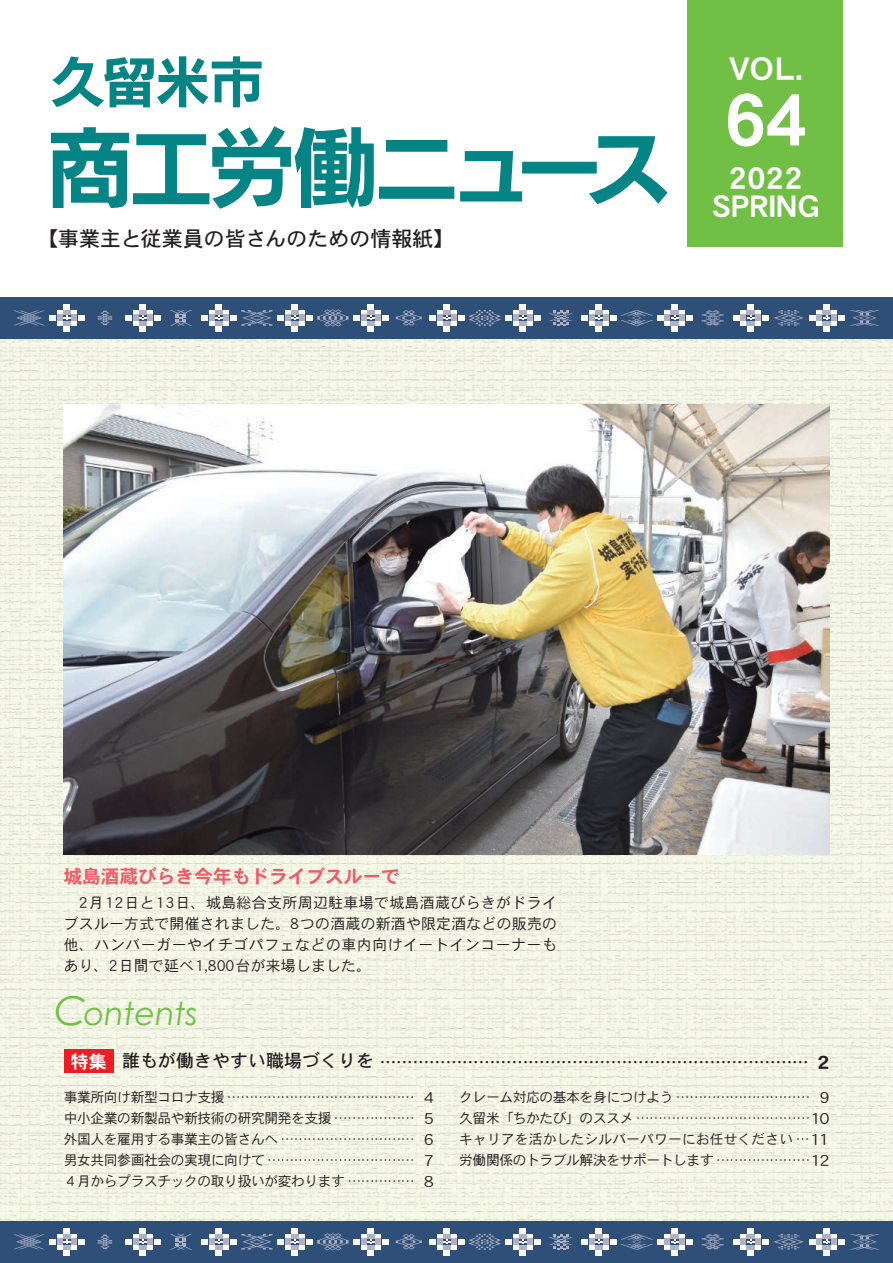
<style>
.page{position:relative;width:893px;height:1263px;background:#fff}
.page>*{position:absolute;margin:0;border:0;box-sizing:border-box;transform-origin:0 0}
.t1{font:72px "DFHS Gothic W7 WINP RKSJ H";color:#fff}
.t2{font:italic 31.8px "Century Gothic";color:#71bf44}
.t3{font:31.5px "DFHS Gothic W7 WINP RKSJ H";color:#fff}
.t4{font:30px "DFHS Gothic W7 WINP RKSJ H";letter-spacing:.055em;color:#fff}
.t5{font:21px "DFHS Gothic W5 WINP RKSJ H";color:#231f20}
.t6{font:18.75px "DFHS Gothic W7 WINP RKSJ H";letter-spacing:-.005em;color:#f05a67}
.t7{font:16.5px "DF Maru Gothic Bd WINP RKSJ H";color:#231f20}
.t8{font:15px/21px "DFHS Gothic W3 WINP RKSJ H";letter-spacing:.03em;color:#231f20;text-align:justify}
.t9{font:13.8px/21px "DFHS Gothic W3 WINP RKSJ H";letter-spacing:-.035em;color:#231f20;text-align:justify}
.t10{font:13.8px "DF Maru Gothic Lt WINP RKSJ H";color:#231f20}
.s1{font-size:39.75px}
.s2{font-family:"DFHS Gothic W7 WINP RKSJ H";font-size:18px;color:#fff}
.s3{font-family:"DFHS Gothic W5 WINP RKSJ H";font-size:18px}
.s4{font-family:"DFHS Gothic W7 WINP RKSJ H";font-size:18.15px}
.s5{font-family:"DFHS Gothic W3 WINP RKSJ H"}
.s6{font-family:"DFHS Gothic W3 WINP RKSJ H";font-size:15.3px}
.s7{font-family:"DF Maru Gothic Lt WINP RKSJ H"}
.s8{font-size:15.3px}
</style>
<div class="page">
<img style="left:0;top:297px;width:893px;height:925px">
<div style="left:0;top:298px;width:893px;height:41px;background:#2d4f78"></div>
<div style="left:49px;top:315px;width:7px;height:6px;background:#fff"></div>
<div style="left:78px;top:315px;width:7px;height:6px;background:#fff"></div>
<div style="left:125px;top:315px;width:7px;height:6px;background:#fff"></div>
<div style="left:154px;top:315px;width:7px;height:6px;background:#fff"></div>
<svg style="left:133px;top:304px;width:20px;height:27px"></svg>
<div style="left:201px;top:315px;width:7px;height:6px;background:#fff"></div>
<div style="left:230px;top:315px;width:7px;height:6px;background:#fff"></div>
<svg style="left:209px;top:304px;width:20px;height:27px"></svg>
<div style="left:277px;top:315px;width:7px;height:6px;background:#fff"></div>
<div style="left:306px;top:315px;width:7px;height:6px;background:#fff"></div>
<div style="left:291px;top:304px;width:7px;height:6px;background:#fff"></div>
<svg style="left:285px;top:310px;width:20px;height:21px"></svg>
<div style="left:353px;top:315px;width:7px;height:6px;background:#fff"></div>
<div style="left:367px;top:304px;width:7px;height:6px;background:#fff"></div>
<svg style="left:361px;top:310px;width:27px;height:21px"></svg>
<div style="left:443px;top:304px;width:7px;height:6px;background:#fff"></div>
<div style="left:519px;top:304px;width:7px;height:6px;background:#fff"></div>
<div style="left:595px;top:304px;width:7px;height:6px;background:#fff"></div>
<div style="left:671px;top:304px;width:7px;height:6px;background:#fff"></div>
<div style="left:747px;top:304px;width:7px;height:6px;background:#fff"></div>
<div style="left:823px;top:304px;width:7px;height:6px;background:#fff"></div>
<svg style="left:13px;top:310px;width:32px;height:15px"></svg>
<svg style="left:98px;top:311px;width:14px;height:14px"></svg>
<svg style="left:170px;top:310px;width:22px;height:16px"></svg>
<svg style="left:241px;top:310px;width:32px;height:16px"></svg>
<svg style="left:57px;top:304px;width:20px;height:27px"></svg>
<svg style="left:317px;top:309px;width:32px;height:18px"></svg>
<svg style="left:396px;top:310px;width:26px;height:15px"></svg>
<svg style="left:549px;top:310px;width:24px;height:16px"></svg>
<svg style="left:581px;top:310px;width:111px;height:21px"></svg>
<svg style="left:702px;top:310px;width:22px;height:15px"></svg>
<svg style="left:733px;top:310px;width:147px;height:21px"></svg>
<svg style="left:429px;top:310px;width:111px;height:21px"></svg>
<div style="left:0;top:1222px;width:893px;height:41px;background:#2d4f78"></div>
<svg style="left:125px;top:1228px;width:36px;height:27px"></svg>
<div style="left:443px;top:1228px;width:7px;height:6px;background:#fff"></div>
<div style="left:519px;top:1228px;width:7px;height:6px;background:#fff"></div>
<div style="left:595px;top:1228px;width:7px;height:6px;background:#fff"></div>
<div style="left:671px;top:1228px;width:7px;height:6px;background:#fff"></div>
<div style="left:747px;top:1228px;width:7px;height:6px;background:#fff"></div>
<div style="left:823px;top:1228px;width:7px;height:6px;background:#fff"></div>
<svg style="left:98px;top:1234px;width:14px;height:15px"></svg>
<svg style="left:170px;top:1234px;width:22px;height:16px"></svg>
<svg style="left:13px;top:1228px;width:72px;height:27px"></svg>
<svg style="left:201px;top:1228px;width:187px;height:27px"></svg>
<svg style="left:396px;top:1234px;width:26px;height:15px"></svg>
<svg style="left:549px;top:1234px;width:24px;height:15px"></svg>
<svg style="left:581px;top:1234px;width:111px;height:21px"></svg>
<svg style="left:702px;top:1234px;width:22px;height:15px"></svg>
<svg style="left:733px;top:1234px;width:147px;height:21px"></svg>
<svg style="left:429px;top:1234px;width:111px;height:21px"></svg>
<svg style="left:51px;top:126px;width:616px;height:83px"></svg>
<svg style="left:52px;top:56px;width:210px;height:51px"></svg>
<div style="left:688px;top:0;width:155px;height:247px;background:#71bf44"></div>
<div style="left:64px;top:1049px;width:50px;height:24px;background:#ee1d23"></div>
<img style="left:64px;top:404px;width:765px;height:450px">
<h3 class="t3" style="left:729px;top:53px;width:75px">VOL.</h3>
<h1 class="t1" style="left:725px;top:84px;width:83px">64</h1>
<h3 class="t4" style="left:729px;top:163px;width:74px">2022</h3>
<h3 class="t5" style="left:37px;top:228px;width:419px">【事業主と従業員の皆さんのための情報紙】</h3>
<h3 class="t4" style="left:712px;top:191px;width:108px">SPRING</h3>
<h3 class="t6" style="left:63px;top:867px;width:338px">城島酒蔵びらき今年もドライブスルーで</h3>
<p class="t8" style="left:64px;top:892px;width:495px;text-indent:15px">2月12日と13日、城島総合支所周辺駐車場で城島酒蔵びらきがドライブスルー方式で開催されました。8つの酒蔵の新酒や限定酒などの販売の他、ハンバーガーやイチゴパフェなどの車内向けイートインコーナーもあり、2日間で延べ1,800台が来場しました。</p>
<h2 class="t2" style="left:55px;top:991px;width:145px"><span class="s1">C</span>ontents</h2>
<p class="t7" style="left:71px;top:1054px;width:760px"><span class="s2">特集</span> <span class="s3">誰もが働きやすい職場づくりを</span> …………………………………………………………………… <span class="s4">2</span></p>
<p class="t10" style="left:64px;top:1090px;width:371px"><span class="s5">事業所向け新型コロナ支援</span> …………………………………… <span class="s6">4</span></p>
<p class="t9" style="left:64px;top:1108px;width:371px">中小企業の新製品や新技術の研究開発を支援 <span class="s7">………………</span> <span class="s8">5</span>外国人を雇用する事業主の皆さんへ <span class="s7">…………………………</span> <span class="s8">6</span>男女共同参画社会の実現に向けて <span class="s7">……………………………</span> <span class="s8">7<br></span>４月からプラスチックの取り扱いが変わります <span class="s7">……………</span> <span class="s8">8</span></p>
<p class="t9" style="left:459px;top:1087px;width:371px">クレーム対応の基本を身につけよう <span class="s7">…………………………</span> <span class="s8">9</span>久留米「ちかたび」のススメ <span class="s7">…………………………………</span><span class="s8">10</span>キャリアを活かしたシルバーパワーにお任せください <span class="s7">…</span><span class="s8">11</span>労働関係のトラブル解決をサポートします <span class="s7">…………………</span><span class="s8">12</span></p>
</div>
